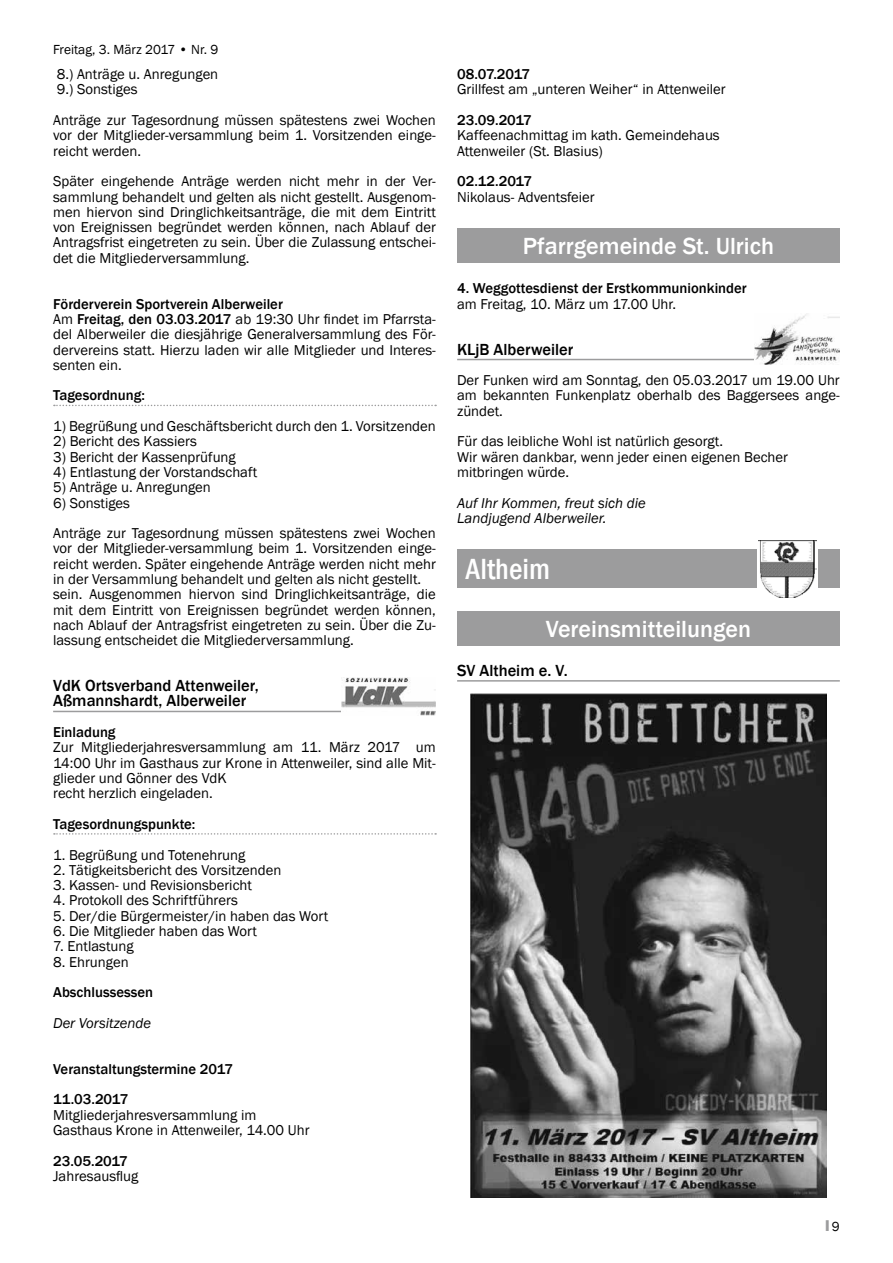
<style>
.page{position:relative;width:893px;height:1263px;background:#fff}
.page>*{position:absolute;margin:0;border:0;box-sizing:border-box;transform-origin:0 0}
.t1{font:500 condensed 30px "Franklin Gothic";color:#fff}
.t2{font:500 24px "Franklin Gothic";color:#fff}
.t3{font:500 16.5px/15.3px "Franklin Gothic";color:#000}
.t4{font:14.7px/15.3px "Franklin Gothic";color:#000}
.t5{font:500 14.7px/30.6px "Franklin Gothic";color:#000}
.t6{font:italic 14.7px/15.3px "Franklin Gothic";color:#000}
.t7{font:13.5px "Franklin Gothic";color:#000}
.t8{font:13.5px "Impact";color:#9c9c9d}
.s1{font-weight:500}
.s2{font-family:"Franklin Gothic";color:#000}
</style>
<div class="page">
<hr style="left:457px;top:359px;width:383px;height:1px;background:#9c9c9d">
<hr style="left:457px;top:680px;width:383px;height:2px;background:#9c9c9d">
<div style="left:457px;top:229px;width:383px;height:34px;background:#9c9c9d"></div>
<img style="left:755px;top:314px;width:85px;height:50px">
<div style="left:457px;top:550px;width:383px;height:38px;background:#9c9c9d"></div>
<div style="left:757px;top:537px;width:61px;height:62px;background:#fff"></div>
<img style="left:759px;top:540px;width:57px;height:58px">
<div style="left:457px;top:611px;width:383px;height:34px;background:#9c9c9d"></div>
<img style="left:471px;top:694px;width:355px;height:503px">
<svg style="left:54px;top:405px;width:382px;height:1px"></svg>
<hr style="left:53px;top:711px;width:383px;height:1px;background:#9c9c9d">
<svg style="left:54px;top:833px;width:382px;height:2px"></svg>
<img style="left:341px;top:677px;width:94px;height:39px">
<p class="t7" style="left:53px;top:41px;width:167px">Freitag, 3. März 2017 • Nr. 9</p>
<p class="t4" style="left:57px;top:67px;width:163px">8.) Anträge u. Anregungen<br>9.) Sonstiges</p>
<p class="t4" style="left:53px;top:113px;width:384px;text-align:justify">Anträge zur Tagesordnung müssen spätestens zwei Wochen vor der Mitglieder-versammlung beim 1. Vorsitzenden einge&shy;reicht werden.</p>
<p class="t4" style="left:53px;top:174px;width:384px;text-align:justify">Später eingehende Anträge werden nicht mehr in der Ver&shy;sammlung behandelt und gelten als nicht gestellt. Ausgenom&shy;men hiervon sind Dringlichkeitsanträge, die mit dem Eintritt von Ereignissen begründet werden können, nach Ablauf der Antragsfrist eingetreten zu sein. Über die Zulassung entschei&shy;det die Mitgliederversammlung.</p>
<p class="t4" style="left:53px;top:296px;width:384px"><span class="s1">Förderverein Sportverein Alberweiler<br></span>Am <span class="s1">Freitag, den 03.03.2017</span> ab 19:30 Uhr findet im Pfarrsta&shy;del Alberweiler die diesjährige Generalversammlung des För&shy;dervereins statt. Hierzu laden wir alle Mitglieder und Interes&shy;senten ein.</p>
<p class="t5" style="left:53px;top:380px;width:93px">Tagesordnung:</p>
<p class="t4" style="left:53px;top:419px;width:384px">1) Begrüßung und Geschäftsbericht durch den 1. Vorsitzenden</p>
<p class="t4" style="left:53px;top:434px;width:145px">2) Bericht des Kassiers</p>
<p class="t4" style="left:53px;top:449px;width:184px">3) Bericht der Kassenprüfung</p>
<p class="t4" style="left:53px;top:465px;width:206px">4) Entlastung der Vorstandschaft</p>
<p class="t4" style="left:53px;top:480px;width:159px">5) Anträge u. Anregungen</p>
<p class="t4" style="left:53px;top:488px;width:384px;line-height:30.6px">6) Sonstiges<br>Anträge zur Tagesordnung müssen spätestens zwei Wochen</p>
<p class="t4" style="left:53px;top:541px;width:384px">vor der Mitglieder-versammlung beim 1. Vorsitzenden einge&shy;reicht werden. Später eingehende Anträge werden nicht mehr in der Versammlung behandelt und gelten als nicht gestellt. sein. Ausgenommen hiervon sind Dringlichkeitsanträge, die mit dem Eintritt von Ereignissen begründet werden können, nach Ablauf der Antragsfrist eingetreten zu sein. Über die Zu&shy;lassung entscheidet die Mitgliederversammlung.</p>
<p class="t3" style="left:53px;top:678px;width:207px">VdK Ortsverband Attenweiler,<br>Aßmannshardt, Alberweiler</p>
<p class="t5" style="left:53px;top:717px;width:64px">Einladung</p>
<p class="t4" style="left:53px;top:740px;width:384px">Zur Mitgliederjahresversammlung am 11. März 2017 um 14:00 Uhr im Gasthaus zur Krone in Attenweiler, sind alle Mit&shy;glieder und Gönner des VdK<br>recht herzlich eingeladen.</p>
<p class="t5" style="left:53px;top:809px;width:144px">Tagesordnungspunkte:</p>
<p class="t4" style="left:53px;top:847px;width:194px">1. Begrüßung und Totenehrung</p>
<p class="t4" style="left:53px;top:862px;width:230px">2. Tätigkeitsbericht des Vorsitzenden</p>
<p class="t4" style="left:53px;top:878px;width:200px">3. Kassen- und Revisionsbericht</p>
<p class="t4" style="left:53px;top:893px;width:186px">4. Protokoll des Schriftführers</p>
<p class="t4" style="left:53px;top:908px;width:277px">5. Der/die Bürgermeister/in haben das Wort</p>
<p class="t4" style="left:53px;top:924px;width:205px">6. Die Mitglieder haben das Wort</p>
<p class="t4" style="left:53px;top:939px;width:82px">7. Entlastung</p>
<p class="t4" style="left:53px;top:954px;width:77px">8. Ehrungen</p>
<p class="t5" style="left:53px;top:977px;width:101px">Abschlussessen</p>
<p class="t6" style="left:53px;top:1015px;width:100px">Der Vorsitzende</p>
<p class="t5" style="left:53px;top:1054px;width:181px">Veranstaltungstermine 2017<br>11.03.2017</p>
<p class="t4" style="left:53px;top:1107px;width:258px">Mitgliederjahresversammlung im<br>Gasthaus Krone in Attenweiler, 14.00 Uhr</p>
<p class="t5" style="left:53px;top:1145px;width:76px">23.05.2017</p>
<p class="t4" style="left:53px;top:1169px;width:87px">Jahresausflug</p>
<p class="t5" style="left:457px;top:59px;width:75px">08.07.2017</p>
<p class="t4" style="left:457px;top:82px;width:270px">Grillfest am „unteren Weiher“ in Attenweiler</p>
<p class="t5" style="left:457px;top:105px;width:76px">23.09.2017</p>
<p class="t4" style="left:457px;top:128px;width:264px">Kaffeenachmittag im kath. Gemeindehaus<br>Attenweiler (St. Blasius)</p>
<p class="t5" style="left:457px;top:166px;width:76px">02.12.2017</p>
<p class="t4" style="left:457px;top:189px;width:139px">Nikolaus- Adventsfeier</p>
<h2 class="t2" style="left:523px;top:231px;width:253px">Pfarrgemeinde St. Ulrich</h2>
<p class="t5" style="left:457px;top:273px;width:291px">4. Weggottesdienst der Erstkommunionkinder</p>
<p class="t4" style="left:457px;top:296px;width:221px">am Freitag, 10. März um 17.00 Uhr.</p>
<p class="t3" style="left:457px;top:341px;width:118px">KLjB Alberweiler</p>
<p class="t4" style="left:457px;top:373px;width:384px;text-align:justify">Der Funken wird am Sonntag, den 05.03.2017 um 19.00 Uhr am bekannten Funkenplatz oberhalb des Baggersees ange&shy;zündet.</p>
<p class="t4" style="left:457px;top:434px;width:332px">Für das leibliche Wohl ist natürlich gesorgt.<br>Wir wären dankbar, wenn jeder einen eigenen Becher mitbringen würde.</p>
<p class="t6" style="left:457px;top:495px;width:190px">Auf Ihr Kommen, freut sich die<br>Landjugend Alberweiler.</p>
<h1 class="t1" style="left:466px;top:550px;width:86px">Altheim</h1>
<h2 class="t2" style="left:546px;top:614px;width:207px">Vereinsmitteilungen</h2>
<p class="t3" style="left:457px;top:663px;width:112px">SV Altheim e. V.</p>
<p class="t8" style="left:826px;top:1215px;width:16px">I <span class="s2">9</span></p>
</div>
